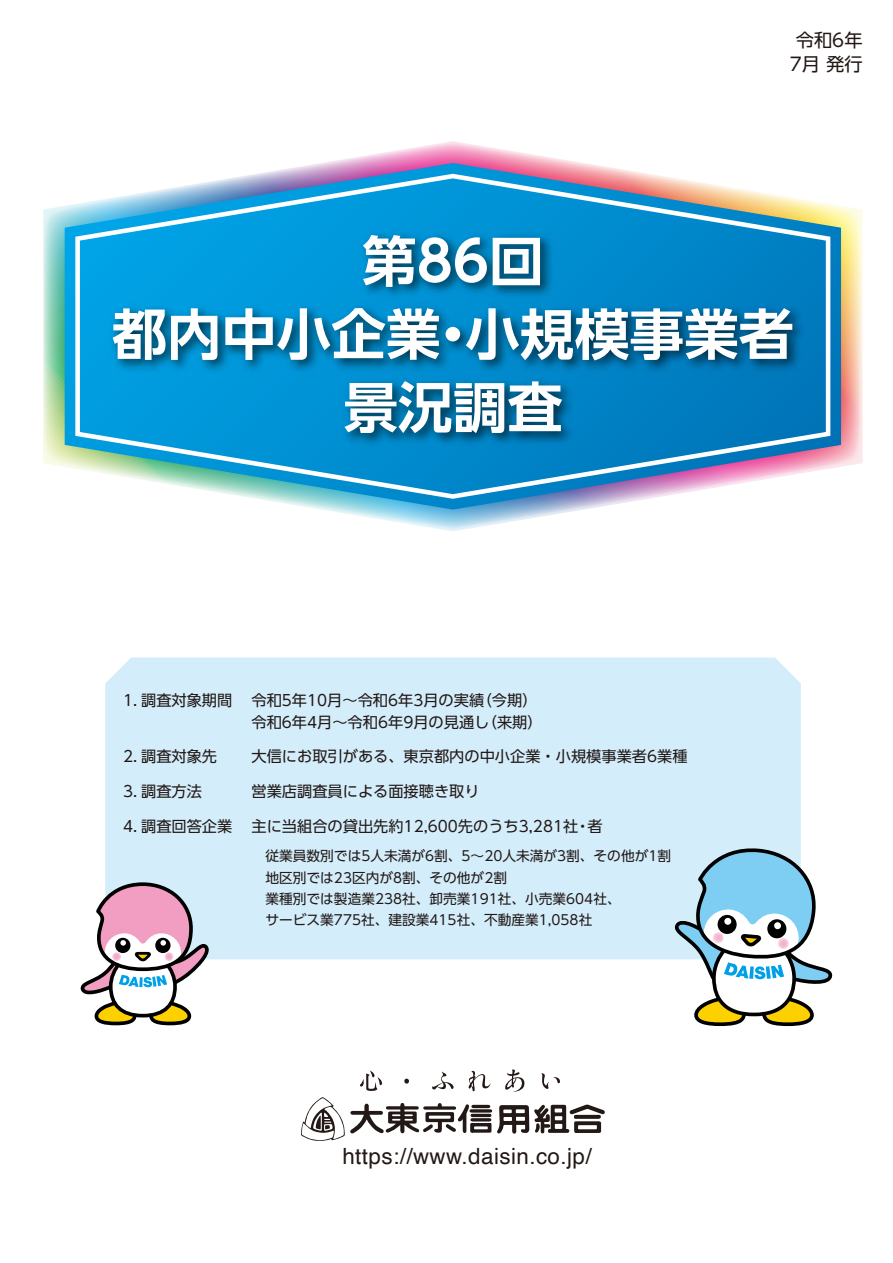
<style>
.page{position:relative;width:893px;height:1263px;background:#fff}
.page>*{position:absolute;margin:0;border:0;box-sizing:border-box;transform-origin:0 0}
.t1{font:700 54.75px/73.1px "UD Shin Go Pr 6 De";color:#fff;text-align:center}
.t2{font:22.35px "Helvetica";letter-spacing:.02em;color:#221815}
.t3{font:18.3px/24.3px "UD Shin Go Pr 6";color:#221815;text-align:center}
.t4{font:15.15px/21.3px "UD Shin Go Pr 6";color:#221815}
.t5{font:13.65px/21.3px "UD Shin Go Pr 6";color:#221815}
</style>
<div class="page">
<div style="left:105px;top:657px;width:696px;height:302px;background:#d3edfb;border-radius:26px"></div>
<svg style="left:43px;top:141px;width:820px;height:390px"></svg>
<svg style="left:65px;top:163px;width:776px;height:347px"></svg>
<img style="left:72px;top:171px;width:761px;height:330px">
<svg style="left:301px;top:1069px;width:304px;height:72px"></svg>
<svg style="left:673px;top:848px;width:160px;height:179px"></svg>
<svg style="left:81px;top:880px;width:134px;height:146px"></svg>
<img style="left:103px;top:225px;width:708px;height:241px">
<p class="t3" style="left:790px;top:27px;width:74px">令和6年<br>7月 発行</p>
<h1 class="t1" style="left:112px;top:223px;width:683px">第86回<br>都内中小企業・小規模事業者景況調査</h1>
<p class="t4" style="left:123px;top:689px;width:111px">1. 調査対象期間</p>
<p class="t4" style="left:123px;top:745px;width:96px">2. 調査対象先</p>
<p class="t4" style="left:123px;top:780px;width:80px">3. 調査方法</p>
<p class="t4" style="left:123px;top:815px;width:111px">4. 調査回答企業</p>
<p class="t4" style="left:251px;top:689px;width:293px">令和5年10月～令和6年3月の実績（今期）令和6年4月～令和6年9月の見通し（来期）</p>
<p class="t4" style="left:251px;top:745px;width:438px">大信にお取引がある、東京都内の中小企業・小規模事業者6業種</p>
<p class="t4" style="left:251px;top:780px;width:230px">営業店調査員による面接聴き取り</p>
<p class="t4" style="left:251px;top:815px;width:353px">主に当組合の貸出先約12,600先のうち3,281社・者</p>
<p class="t5" style="left:265px;top:845px;width:407px">従業員数別では5人未満が6割、5～20人未満が3割、その他が1割地区別では23区内が8割、その他が2割<br>業種別では製造業238社、卸売業191社、小売業604社、<br>サービス業775社、建設業415社、不動産業1,058社</p>
<h2 class="t2" style="left:342px;top:1139px;width:251px">https://www.daisin.co.jp/</h2>
</div>
